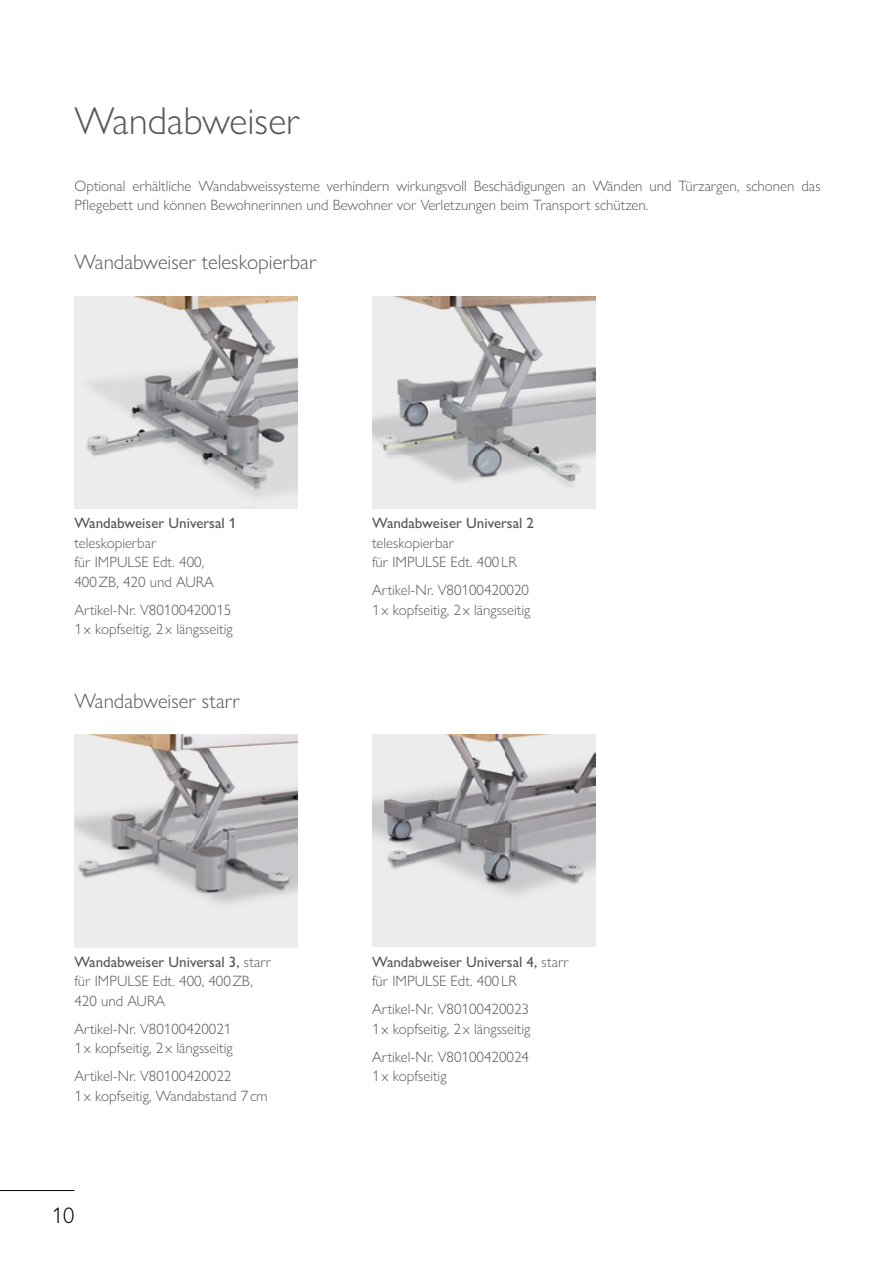
<style>
.page{position:relative;width:893px;height:1263px;background:#fff}
.page>*{position:absolute;margin:0;border:0;box-sizing:border-box;transform-origin:0 0}
.t1{font:300 39px "Gill Sans Nova";color:#575756}
.t2{font:300 22.5px "Gill Sans Nova";color:#000}
.t3{font:300 21px "Gill Sans Nova";color:#575756}
.t4{font:300 15px/19.5px "Gill Sans Nova";color:#575756}
.t5{font:500 15px "Gill Sans Nova";color:#575756}
.s1{font-weight:500}
</style>
<div class="page">
<hr style="left:0;top:1190px;width:74px;height:1px;background:#000">
<img style="left:74px;top:296px;width:224px;height:213px">
<img style="left:372px;top:296px;width:223px;height:213px">
<img style="left:74px;top:735px;width:224px;height:212px">
<div style="left:372px;top:735px;width:223px;height:212px;background:#ededed"></div>
<img style="left:372px;top:735px;width:223px;height:160px">
<h1 class="t1" style="left:74px;top:97px;width:227px">Wandabweiser</h1>
<p class="t4" style="left:74px;top:176px;width:748px">Optional erhältliche Wandabweissysteme verhindern wirkungsvoll Beschädigungen an Wänden und Türzargen, schonen das<br>Pflege bett und können Bewohnerinnen und Bewohner vor Verletzungen beim Transport schützen.</p>
<h3 class="t3" style="left:74px;top:249px;width:244px">Wandabweiser teleskopierbar</h3>
<p class="t5" style="left:74px;top:514px;width:163px">Wandabweiser Universal 1</p>
<p class="t4" style="left:74px;top:533px;width:141px">teleskopierbar<br>für IMPULSE Edt. 400,<br>400 ZB, 420 und AURA</p>
<p class="t4" style="left:74px;top:600px;width:160px">Artikel-Nr. V80100420015<br>1 x kopfseitig, 2 x längsseitig</p>
<h3 class="t3" style="left:74px;top:688px;width:167px">Wandabweiser starr</h3>
<p class="t5" style="left:372px;top:514px;width:163px">Wandabweiser Universal 2</p>
<p class="t4" style="left:372px;top:533px;width:146px">teleskopierbar<br>für IMPULSE Edt. 400 LR</p>
<p class="t4" style="left:372px;top:580px;width:160px">Artikel-Nr. V80100420020<br>1 x kopfseitig, 2 x längsseitig</p>
<p class="t4" style="left:74px;top:952px;width:198px"><span class="s1">Wandabweiser Universal 3,</span> starr für IMPULSE Edt. 400, 400 ZB,<br>420 und AURA</p>
<p class="t4" style="left:74px;top:1019px;width:160px">Artikel-Nr. V80100420021<br>1 x kopfseitig, 2 x längsseitig</p>
<p class="t4" style="left:74px;top:1066px;width:195px">Artikel-Nr. V80100420022<br>1 x kopfseitig, Wandabstand 7 cm</p>
<h2 class="t2" style="left:52px;top:1201px;width:24px">10</h2>
<p class="t4" style="left:372px;top:952px;width:198px"><span class="s1">Wandabweiser Universal 4,</span> starr für IMPULSE Edt. 400 LR</p>
<p class="t4" style="left:372px;top:999px;width:160px">Artikel-Nr. V80100420023<br>1 x kopfseitig, 2 x längsseitig</p>
<p class="t4" style="left:372px;top:1047px;width:159px">Artikel-Nr. V80100420024<br>1 x kopfseitig</p>
</div>
